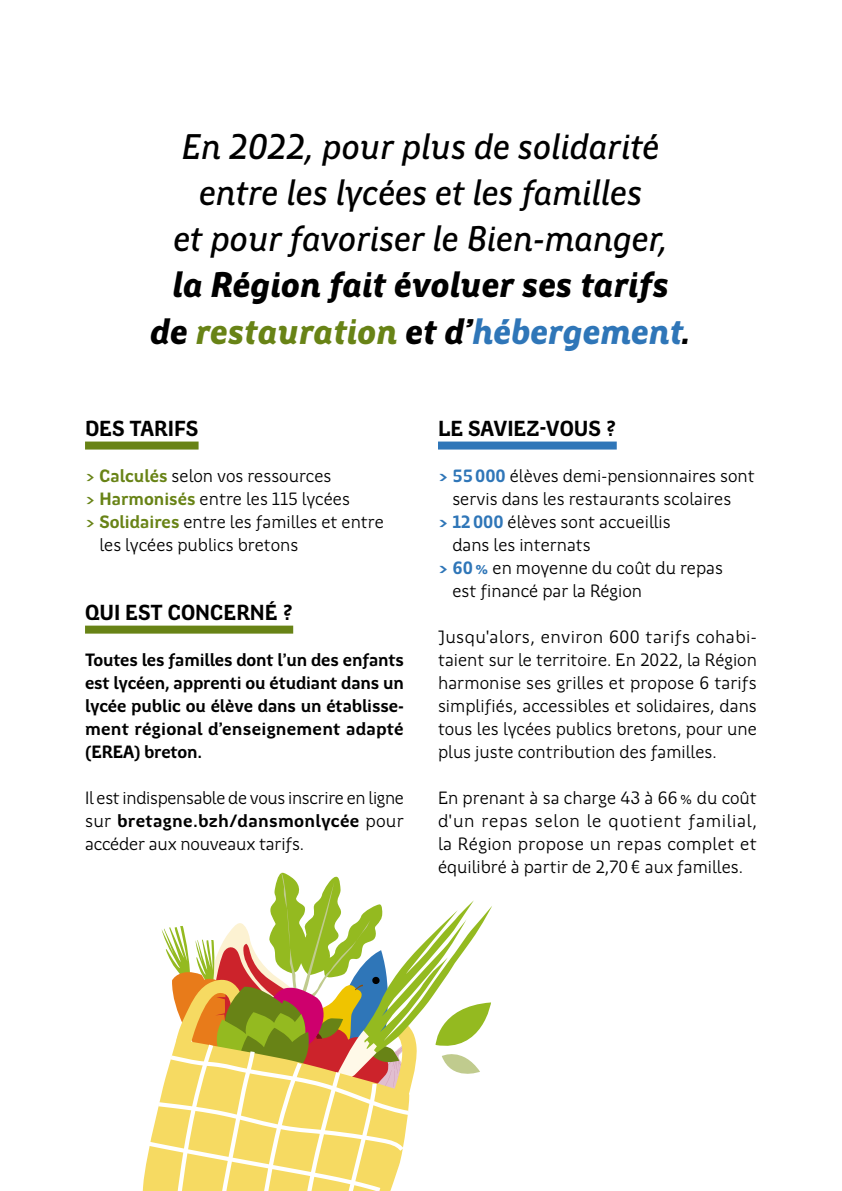
<style>
.page{position:relative;width:842px;height:1191px;background:#fff}
.page>*{position:absolute;margin:0;border:0;box-sizing:border-box;transform-origin:0 0}
.t1{font:italic 500 36px/46px "Region Bretagne New";color:#000;text-align:center}
.t2{font:700 22px "Region Bretagne New";color:#000}
.t3{font:18px/23px "Region Bretagne New";color:#000}
.t4{font:700 18px/23px "Region Bretagne New";letter-spacing:.01em;color:#000;text-align:justify}
.s1{font-weight:900}
.s2{font-weight:900;color:#688316}
.s3{font-weight:900;color:#2f76b8}
.s4{font-weight:700;color:#688316}
.s5{font-weight:700}
.s6{font-weight:700;color:#2f76b8}
</style>
<div class="page">
<div style="left:85px;top:441px;width:114px;height:8px;background:#688316"></div>
<div style="left:85px;top:625px;width:208px;height:8px;background:#688316"></div>
<div style="left:438px;top:441px;width:179px;height:8px;background:#2f76b8"></div>
<svg style="left:142px;top:872px;width:350px;height:319px"></svg>
<p class="t1" style="left:150px;top:125px;width:543px">En 2022, pour plus de solidarité entre les lycées et les familles<br>et pour favoriser le Bien-manger,<br><span class="s1">la Région fait évoluer ses tarifs de</span> <span class="s2">restauration</span> <span class="s1">et d’</span><span class="s3">hébergement</span><span class="s1">.</span></p>
<p class="t2" style="left:85px;top:416px;width:115px">DES TARIFS</p>
<p class="t3" style="left:85px;top:464px;width:248px"><span class="s4">&gt; Calculés</span> selon vos ressources</p>
<p class="t3" style="left:85px;top:487px;width:266px"><span class="s4">&gt; Harmonisés</span> entre les 115 lycées</p>
<p class="t3" style="left:99px;top:510px;width:286px;text-indent:-14px"><span class="s4">&gt; Solidaires</span> entre les familles et entre les lycées publics bretons</p>
<p class="t2" style="left:85px;top:600px;width:210px">QUI EST CONCERNÉ ?</p>
<p class="t4" style="left:85px;top:648px;width:320px">Toutes les familles dont l’un des enfants est lycéen, apprenti ou étudiant dans un lycée public ou élève dans un établisse&shy;ment régional d’enseignement adapté (EREA) breton.</p>
<p class="t3" style="left:85px;top:786px;width:320px;text-align:justify">Il est indispensable de vous inscrire en ligne sur <span class="s5">bretagne.bzh/dansmonlycée</span> pour accéder aux nouveaux tarifs.</p>
<p class="t2" style="left:438px;top:416px;width:180px">LE SAVIEZ-VOUS ?</p>
<p class="t3" style="left:438px;top:464px;width:318px;text-align:center"><span class="s3">&gt;</span> <span class="s6">55000</span> élèves demi-pensionnaires sont servis dans les restaurants scolaires</p>
<p class="t3" style="left:452px;top:510px;width:220px;text-indent:-14px"><span class="s3">&gt;</span> <span class="s6">12000</span> élèves sont accueillis dans les internats</p>
<p class="t3" style="left:452px;top:556px;width:272px;text-indent:-14px"><span class="s3">&gt;</span> <span class="s6">60%</span> en moyenne du coût du repas est financé par la Région</p>
<p class="t3" style="left:438px;top:625px;width:320px;text-align:justify">Jusqu'alors, environ 600 tarifs cohabi&shy;taient sur le territoire. En 2022, la Région harmonise ses grilles et propose 6 tarifs simplifiés, accessibles et solidaires, dans tous les lycées publics bretons, pour une plus juste contribution des familles.</p>
<p class="t3" style="left:438px;top:786px;width:320px;text-align:justify">En prenant à sa charge 43 à 66% du coût d'un repas selon le quotient familial, la Région propose un repas complet et équilibré à partir de 2,70€ aux familles.</p>
</div>
